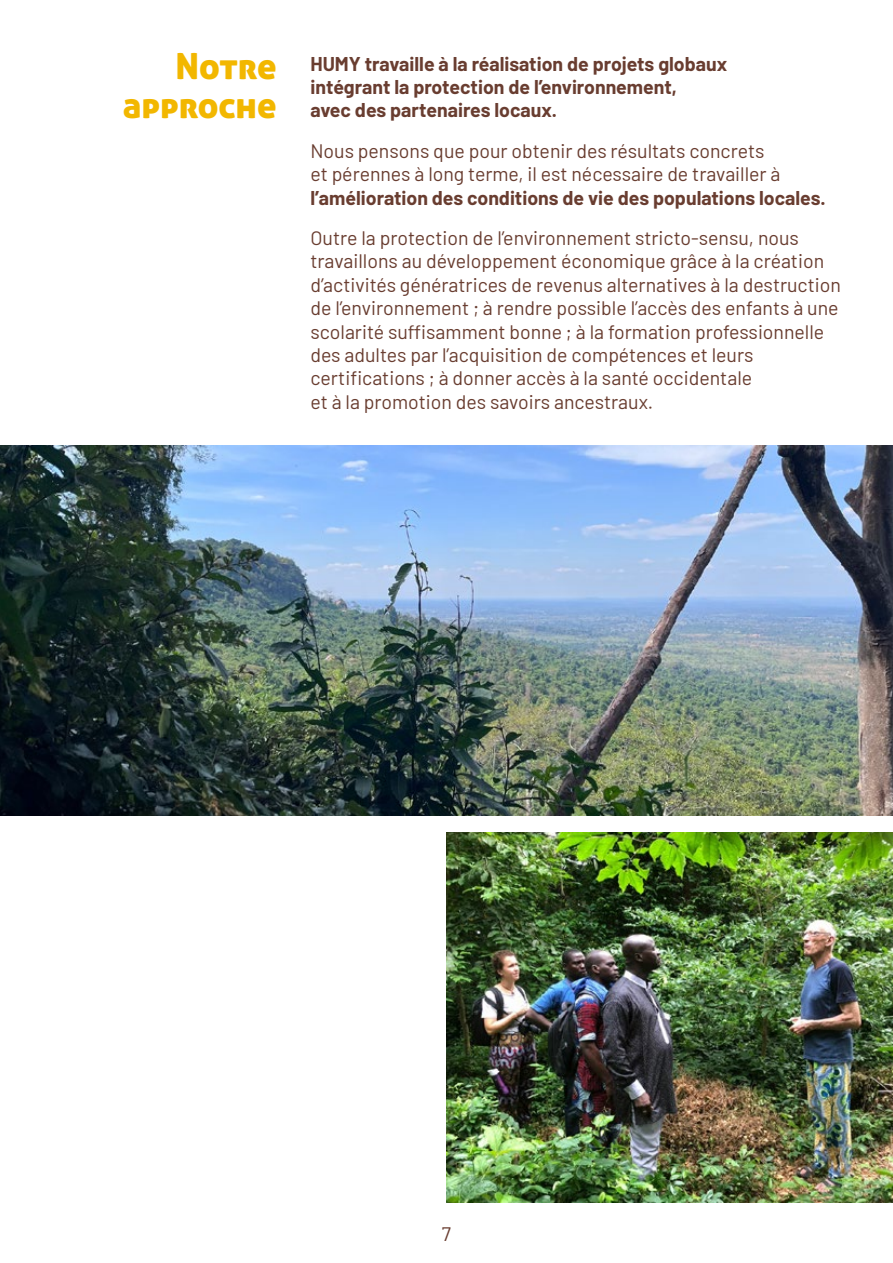
<style>
.page{position:relative;width:893px;height:1263px;background:#fff}
.page>*{position:absolute;margin:0;border:0;box-sizing:border-box;transform-origin:0 0}
.t1{font:36px/39px "Aller Display";color:#f2b700;text-align:right}
.t2{font:19.5px/23.4px "Barlow";color:#693d30}
.t3{font:700 19.5px/23.4px "Barlow";color:#693d30}
</style>
<div class="page">
<img style="left:0;top:446px;width:893px;height:370px">
<img style="left:446px;top:833px;width:447px;height:370px">
<h1 class="t1" style="left:123px;top:46px;width:155px">Notre approche</h1>
<p class="t3" style="left:310px;top:50px;width:418px">HUMY travaille à la réalisation de projets globaux intégrant la protection de l’environnement,<br>avec des partenaires locaux.</p>
<p class="t2" style="left:310px;top:138px;width:472px">Nous pensons que pour obtenir des résultats concrets et pérennes à long terme, il est nécessaire de travailler à</p>
<p class="t3" style="left:310px;top:184px;width:517px">l’amélioration des conditions de vie des populations locales.</p>
<p class="t2" style="left:310px;top:225px;width:532px">Outre la protection de l’environnement stricto-sensu, nous travaillons au développement économique grâce à la création d’activités génératrices de revenus alternatives à la destruction de l’environnement ; à rendre possible l’accès des enfants à une scolarité suffisamment bonne ; à la formation professionnelle des adultes par l’acquisition de compétences et leurs certifications ; à donner accès à la santé occidentale<br>et à la promotion des savoirs ancestraux.</p>
<p class="t2" style="left:442px;top:1221px;width:11px">7</p>
</div>
